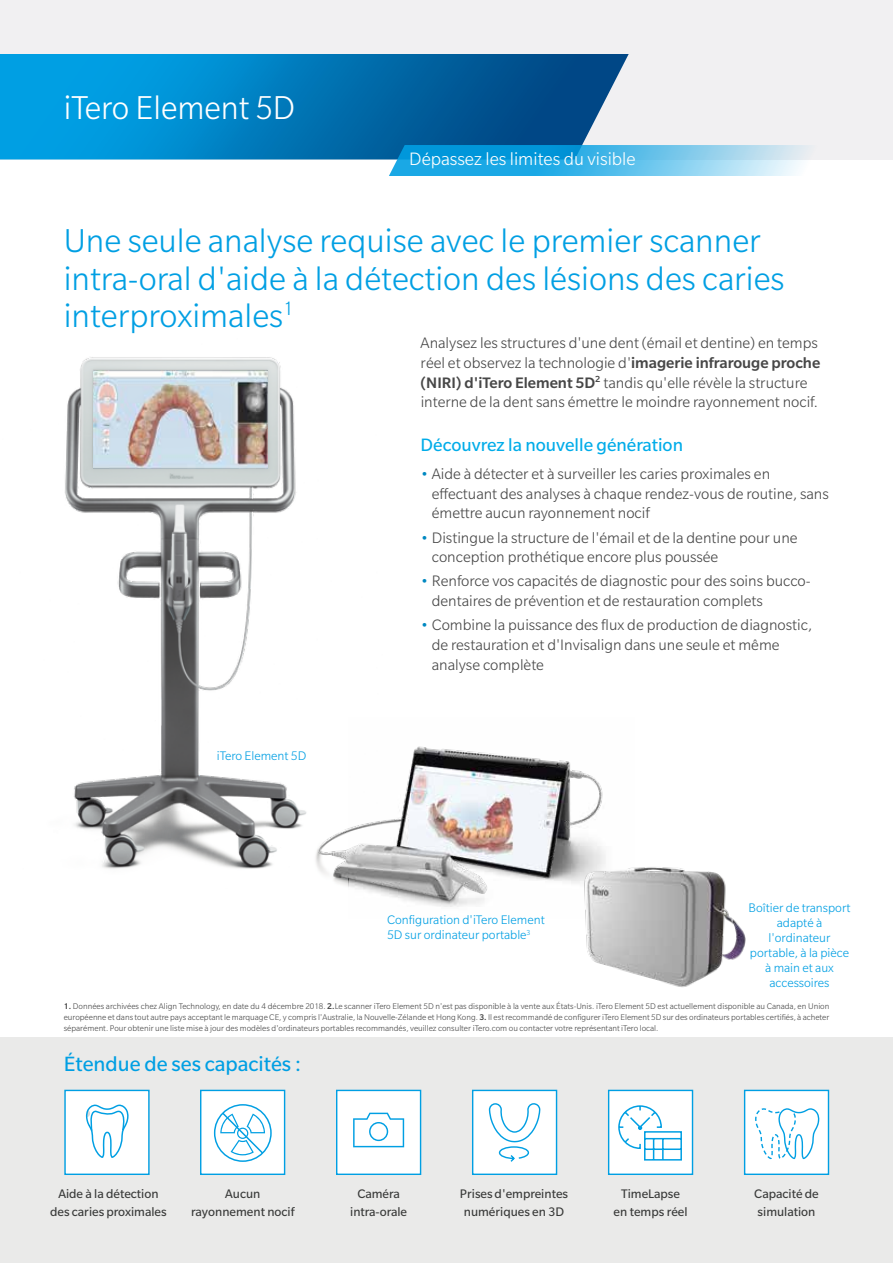
<style>
.page{position:relative;width:893px;height:1263px;background:#fff}
.page>*{position:absolute;margin:0;border:0;box-sizing:border-box;transform-origin:0 0}
.t1{font:300 36px/37.5px "Slate Pro";color:#009fe3}
.t2{font:300 36px "Slate Pro";color:#fff}
.t3{font:22.5px "Slate Pro";color:#009fe3}
.t4{font:19.5px "Slate Pro";color:#00ace9}
.t5{font:300 19.5px "Slate Pro";color:#fff}
.t6{font:300 16.5px/19.8px "Slate Pro";color:#474747}
.t7{font:13.5px/17.5px "Slate Pro";color:#393a39;text-align:center}
.t8{font:300 13.5px/15px "Slate Pro";color:#009fe3}
.t9{font:300 9px/10.8px "Slate Pro";color:#474747;text-align:justify}
.s1{font-weight:500}
.s2{color:#0088c1}
</style>
<div class="page">
<div style="left:0;top:0;width:893px;height:159px;background:#f1f0f2"></div>
<svg style="left:0;top:54px;width:629px;height:105px;background:#087bba"></svg>
<svg style="left:384px;top:145px;width:481px;height:30px"></svg>
<div style="left:0;top:1037px;width:893px;height:226px;background:#eaeae9"></div>
<div style="left:336px;top:1090px;width:85px;height:85px;background:#fff;border:1px solid #009fe3"></div>
<svg style="left:353px;top:1113px;width:51px;height:34px"></svg>
<div style="left:608px;top:1090px;width:85px;height:85px;background:#fff;border:1px solid #009fe3"></div>
<svg style="left:618px;top:1105px;width:64px;height:56px"></svg>
<div style="left:744px;top:1090px;width:85px;height:85px;background:#fff;border:1px solid #009fe3"></div>
<svg style="left:755px;top:1108px;width:64px;height:51px"></svg>
<div style="left:200px;top:1090px;width:85px;height:85px;background:#fff;border:1px solid #009fe3"></div>
<div style="left:214px;top:1104px;width:58px;height:58px;border:1px solid #009fe3;border-radius:50%"></div>
<svg style="left:220px;top:1111px;width:45px;height:44px"></svg>
<div style="left:64px;top:1090px;width:86px;height:85px;background:#fff;border:1px solid #009fe3"></div>
<svg style="left:86px;top:1089px;width:44px;height:86px"></svg>
<div style="left:472px;top:1090px;width:85px;height:85px;background:#fff;border:1px solid #009fe3"></div>
<svg style="left:488px;top:1089px;width:53px;height:73px"></svg>
<img style="left:64px;top:357px;width:243px;height:512px">
<img style="left:94px;top:371px;width:173px;height:97px">
<img style="left:315px;top:746px;width:288px;height:161px">
<img style="left:552px;top:845px;width:194px;height:142px">
<h1 class="t2" style="left:64px;top:88px;width:233px">iTero Element 5D</h1>
<p class="t5" style="left:409px;top:148px;width:228px">Dépassez les limites du visible</p>
<h1 class="t1" style="left:64px;top:222px;width:722px">Une seule analyse requise avec le premier scanner intra-oral d'aide à la détection des lésions des caries interproximales<sup>1</sup></h1>
<p class="t8" style="left:217px;top:748px;width:91px">iTero Element 5D</p>
<p class="t6" style="left:421px;top:333px;width:401px">Analysez les structures d'une dent (émail et dentine) en temps réel et observez la technologie d'<span class="s1">imagerie infrarouge proche (NIRI) d'iTero Element 5D</span><sup>2</sup> tandis qu'elle révèle la structure interne de la dent sans émettre le moindre rayonnement nocif.</p>
<p class="t4" style="left:421px;top:434px;width:264px">Découvrez la nouvelle génération</p>
<p class="t6" style="left:432px;top:464px;width:398px;text-indent:-11px"><span class="s2">•</span> Aide à détecter et à surveiller les caries proximales en effectuant des analyses à chaque rendez-vous de routine, sans émettre aucun rayonnement nocif</p>
<p class="t6" style="left:432px;top:527px;width:367px;text-indent:-11px"><span class="s2">•</span> Distingue la structure de l'émail et de la dentine pour une conception prothétique encore plus poussée</p>
<p class="t6" style="left:432px;top:571px;width:380px;text-indent:-11px"><span class="s2">•</span> Renforce vos capacités de diagnostic pour des soins bucco&shy;dentaires de prévention et de restauration complets</p>
<p class="t6" style="left:432px;top:615px;width:382px;text-indent:-11px"><span class="s2">•</span> Combine la puissance des flux de production de diagnostic, de restauration et d'Invisalign dans une seule et même analyse complète</p>
<p class="t8" style="left:387px;top:912px;width:159px">Configuration d'iTero Element<br>5D sur ordinateur portable<sup>3</sup></p>
<p class="t8" style="left:749px;top:900px;width:103px;text-align:center">Boîtier de transport adapté à l'ordinateur portable, à la pièce à main et aux accessoires</p>
<p class="t9" style="left:64px;top:1001px;width:767px"><span class="s1">1.</span> Données archivées chez Align Technology, en date du 4 décembre 2018. <span class="s1">2.</span>Le scanner iTero Element 5D n'est pas disponible à la vente aux États-Unis. iTero Element 5D est actuellement disponible au Canada, en Union européenne et dans tout autre pays acceptant le marquage CE, y compris l'Australie, la Nouvelle-Zélande et Hong Kong. <span class="s1">3.</span> Il est recommandé de configurer iTero Element 5D sur des ordinateurs portables certifiés, à acheter séparément. Pour obtenir une liste mise à jour des modèles d'ordinateurs portables recommandés, veuillez consulter iTero.com ou contacter votre représentant iTero local.</p>
<h2 class="t3" style="left:64px;top:1052px;width:239px">Étendue de ses capacités :</h2>
<p class="t7" style="left:50px;top:1185px;width:118px">Aide à la détection des caries proximales</p>
<p class="t7" style="left:460px;top:1185px;width:110px;text-align:left">Prises d'empreintes numériques en 3D</p>
<p class="t7" style="left:350px;top:1185px;width:58px">Caméra intra-orale</p>
<p class="t7" style="left:614px;top:1185px;width:75px">TimeLapse en temps réel</p>
<p class="t7" style="left:754px;top:1185px;width:66px;text-align:left">Capacité de simulation</p>
<p class="t7" style="left:191px;top:1185px;width:105px">Aucun rayonnement nocif</p>
</div>
